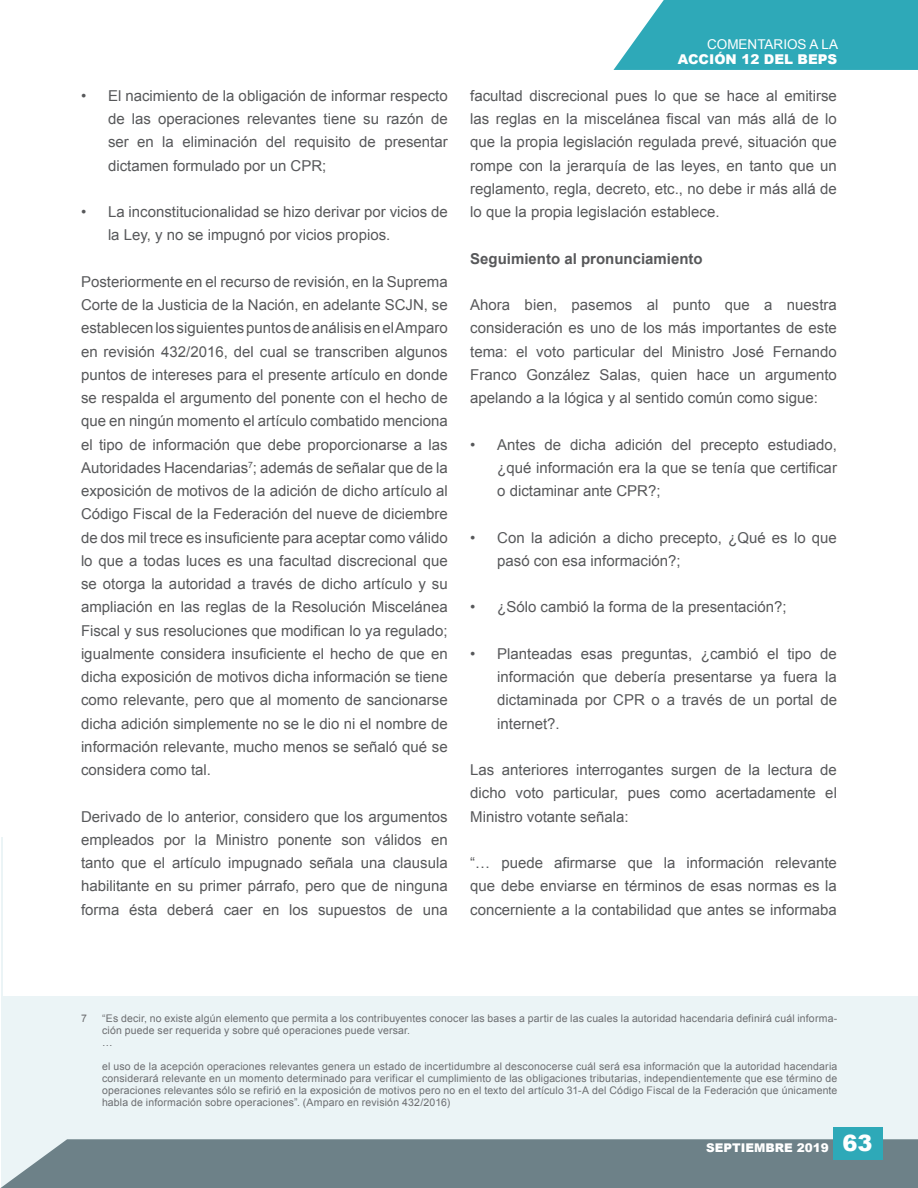
<style>
.page{position:relative;width:918px;height:1188px;background:#fff}
.page>*{position:absolute;margin:0;border:0;box-sizing:border-box;transform-origin:0 0}
.t1{font:15px/23.2px "Arial";color:#57585a;text-align:justify}
.t2{font:700 15px "Arial";color:#57585a}
.t3{font:900 13.5px "Arial";color:#fff}
.t4{font:13.5px "Arial";color:#fff}
.t5{font:900 12px "Arial";color:#fff}
.pie_de_paginas{font:10.5px/12px "Arial";letter-spacing:.015em;color:#6c6d70}
.s1{font-size:22.5px}
</style>
<div class="page">
<div style="left:2px;top:837px;width:916px;height:351px;background:#ebf4f6"></div>
<div style="left:0;top:1139px;width:918px;height:49px;background:#6d8188"></div>
<div style="left:833px;top:1128px;width:50px;height:32px;background:#2ea9b8"></div>
<svg style="left:613px;top:0;width:305px;height:70px;background:#41b0be"></svg>
<div style="left:3px;top:758px;width:915px;height:238px;background:#fff"></div>
<p class="t1" style="left:108px;top:84px;width:341px;text-indent:-27px">• El nacimiento de la obligación de informar respecto de las operaciones relevantes tiene su razón de ser en la eliminación del requisito de presentar dictamen formulado por un CPR;</p>
<p class="t1" style="left:108px;top:200px;width:341px;text-indent:-27px">• La inconstitucionalidad se hizo derivar por vicios de la Ley, y no se impugnó por vicios propios.</p>
<p class="t1" style="left:81px;top:270px;width:368px">Posteriormente en el recurso de revisión, en la Suprema Corte de la Justicia de la Nación, en adelante SCJN, se establecen los siguientes puntos de análisis en el Amparo en revisión 432/2016, del cual se transcriben algunos puntos de intereses para el presente artículo en donde se respalda el argumento del ponente con el hecho de que en ningún momento el artículo combatido menciona el tipo de información que debe proporcionarse a las Autoridades Hacendarias<sup>7</sup>; además de señalar que de la exposición de motivos de la adición de dicho artículo al Código Fiscal de la Federación del nueve de diciembre de dos mil trece es insuficiente para aceptar como válido lo que a todas luces es una facultad discrecional que se otorga la autoridad a través de dicho artículo y su ampliación en las reglas de la Resolución Miscelánea Fiscal y sus resoluciones que modifican lo ya regulado; igualmente considera insuficiente el hecho de que en dicha exposición de motivos dicha información se tiene como relevante, pero que al momento de sancionarse dicha adición simplemente no se le dio ni el nombre de información relevante, mucho menos se señaló qué se considera como tal.</p>
<p class="t1" style="left:81px;top:805px;width:368px">Derivado de lo anterior, considero que los argumentos empleados por la Ministro ponente son válidos en tanto que el artículo impugnado señala una clausula habilitante en su primer párrafo, pero que de ninguna forma ésta deberá caer en los supuestos de una</p>
<p class="t4" style="left:707px;top:36px;width:133px">COMENTARIOS A LA</p>
<p class="t3" style="left:678px;top:49px;width:161px">ACCIÓN 12 DEL BEPS</p>
<p class="t1" style="left:470px;top:84px;width:368px">facultad discrecional pues lo que se hace al emitirse las reglas en la miscelánea fiscal van más allá de lo que la propia legislación regulada prevé, situación que rompe con la jerarquía de las leyes, en tanto que un reglamento, regla, decreto, etc., no debe ir más allá de lo que la propia legislación establece.</p>
<p class="t2" style="left:470px;top:249px;width:234px">Seguimiento al pronunciamiento</p>
<p class="t1" style="left:470px;top:293px;width:368px">Ahora bien, pasemos al punto que a nuestra consideración es uno de los más importantes de este tema: el voto particular del Ministro José Fernando Franco González Salas, quien hace un argumento apelando a la lógica y al sentido común como sigue:</p>
<p class="t1" style="left:497px;top:433px;width:341px;text-indent:-27px">• Antes de dicha adición del precepto estudiado, ¿qué información era la que se tenía que certificar o dictaminar ante CPR?;</p>
<p class="t1" style="left:497px;top:526px;width:341px;text-indent:-27px">• Con la adición a dicho precepto, ¿Qué es lo que pasó con esa información?;</p>
<p class="t1" style="left:470px;top:596px;width:318px">• ¿Sólo cambió la forma de la presentación?;</p>
<p class="t1" style="left:497px;top:642px;width:341px;text-indent:-27px">• Planteadas esas preguntas, ¿cambió el tipo de información que debería presentarse ya fuera la dictaminada por CPR o a través de un portal de internet?.</p>
<p class="t1" style="left:470px;top:758px;width:368px">Las anteriores interrogantes surgen de la lectura de dicho voto particular, pues como acertadamente el Ministro votante señala:</p>
<p class="t1" style="left:470px;top:851px;width:368px">“… puede afirmarse que la información relevante que debe enviarse en términos de esas normas es la concerniente a la contabilidad que antes se informaba</p>
<p class="pie_de_paginas" style="left:81px;top:1012px;width:7px">7</p>
<p class="pie_de_paginas" style="left:102px;top:1012px;width:737px">“Es decir, no existe algún elemento que permita a los contribuyentes conocer las bases a partir de las cuales la autoridad hacendaria definirá cuál informa&shy;ción puede ser requerida y sobre qué operaciones puede versar.</p>
<p class="pie_de_paginas" style="left:102px;top:1036px;width:12px">…</p>
<p class="pie_de_paginas" style="left:102px;top:1060px;width:737px;text-align:justify">el uso de la acepción operaciones relevantes genera un estado de incertidumbre al desconocerse cuál será esa información que la autoridad hacendaria considerará relevante en un momento determinado para verificar el cumplimiento de las obligaciones tributarias, independientemente que ese término de operaciones relevantes sólo se refirió en la exposición de motivos pero no en el texto del artículo 31-A del Código Fiscal de la Federación que únicamente habla de información sobre operaciones”. (Amparo en revisión 432/2016)</p>
<p class="t5" style="left:706px;top:1139px;width:168px">SEPTIEMBRE 2019 <span class="s1">63</span></p>
</div>
